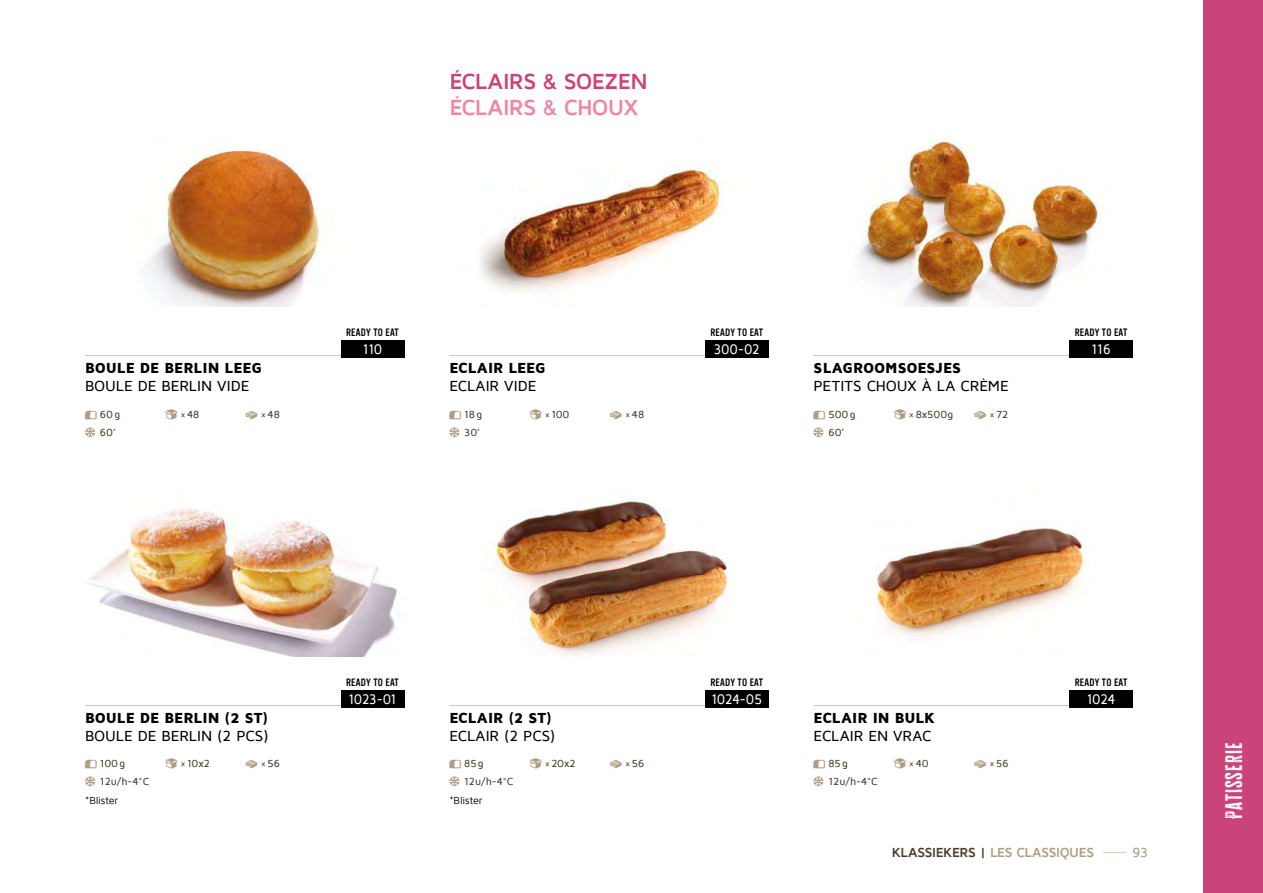
<style>
.page{position:relative;width:1263px;height:893px;background:#fff}
.page>*{position:absolute;margin:0;border:0;box-sizing:border-box;transform-origin:0 0}
.t1{font:700 22.5px "Maven Pro";letter-spacing:-.03em;color:#ca4379}
.t2{font:700 22.5px "Maven Pro";letter-spacing:-.03em;color:#f086a3}
.t3{font:19.5px "Cheddar Gothic Rough";letter-spacing:.05em;color:#fff}
.t4{font:500 15px "Maven Pro";letter-spacing:-.005em;color:#000}
.t5{font:900 15px "Maven Pro";letter-spacing:-.005em;color:#000}
.t6{font:500 14.25px "Maven Pro";letter-spacing:-.015em;color:#fff;scale:.9 1}
.t7{font:700 13.5px "Maven Pro";letter-spacing:-.03em;color:#ac9d83}
.t8{font:500 13.5px "Maven Pro";color:#ac9d83}
.t9{font:500 10.5px/18px "Maven Pro";color:#493c29}
.t10{font:10.5px "Vinyl OT";letter-spacing:.02em;color:#000}
.t11{font:10.5px "Maven Pro";letter-spacing:-.015em;color:#000}
.s1{color:#493c29}
</style>
<div class="page">
<div style="left:1203px;top:0;width:60px;height:893px;background:#ca4379"></div>
<svg style="left:1103px;top:852px;width:23px;height:1px"></svg>
<img style="left:148px;top:148px;width:176px;height:158px">
<hr style="left:85px;top:355px;width:309px;height:1px;background:#c6c6c6">
<div style="left:341px;top:341px;width:63px;height:17px;background:#000"></div>
<img style="left:88px;top:508px;width:312px;height:148px">
<hr style="left:85px;top:705px;width:309px;height:1px;background:#c6c6c6">
<div style="left:341px;top:691px;width:63px;height:17px;background:#000"></div>
<img style="left:479px;top:169px;width:247px;height:123px">
<hr style="left:449px;top:355px;width:309px;height:1px;background:#c6c6c6">
<div style="left:705px;top:341px;width:64px;height:17px;background:#000"></div>
<img style="left:858px;top:138px;width:243px;height:168px">
<hr style="left:814px;top:355px;width:309px;height:1px;background:#c6c6c6">
<div style="left:1069px;top:341px;width:64px;height:17px;background:#000"></div>
<img style="left:495px;top:501px;width:233px;height:155px">
<hr style="left:449px;top:705px;width:309px;height:1px;background:#c6c6c6">
<div style="left:705px;top:691px;width:64px;height:17px;background:#000"></div>
<img style="left:876px;top:521px;width:209px;height:116px">
<hr style="left:814px;top:705px;width:309px;height:1px;background:#c6c6c6">
<div style="left:1069px;top:691px;width:64px;height:17px;background:#000"></div>
<h1 class="t1" style="left:449px;top:70px;width:200px">ÉCLAIRS &amp; SOEZEN</h1>
<h1 class="t2" style="left:449px;top:95px;width:191px">ÉCLAIRS &amp; CHOUX</h1>
<h3 class="t5" style="left:85px;top:360px;width:178px">BOULE DE BERLIN LEEG</h3>
<h3 class="t4" style="left:85px;top:378px;width:166px">BOULE DE BERLIN VIDE</h3>
<p class="t9" style="left:100px;top:405px;width:22px">60g<br>60’</p>
<p class="t9" style="left:180px;top:405px;width:21px">×48</p>
<p class="t9" style="left:261px;top:405px;width:21px">×48</p>
<p class="t10" style="left:346px;top:327px;width:54px">READY TO EAT</p>
<h3 class="t6" style="left:363px;top:342px;width:23px">110</h3>
<h3 class="t5" style="left:449px;top:360px;width:98px">ECLAIR LEEG</h3>
<h3 class="t4" style="left:449px;top:378px;width:89px">ECLAIR VIDE</h3>
<p class="t9" style="left:464px;top:405px;width:19px">18g<br>30’</p>
<p class="t9" style="left:545px;top:405px;width:26px">×100</p>
<p class="t9" style="left:625px;top:405px;width:21px">×48</p>
<p class="t10" style="left:710px;top:327px;width:54px">READY TO EAT</p>
<h3 class="t6" style="left:714px;top:342px;width:53px">300-02</h3>
<h3 class="t5" style="left:814px;top:360px;width:149px">SLAGROOMSOESJES</h3>
<h3 class="t4" style="left:814px;top:378px;width:197px">PETITS CHOUX À LA CRÈME</h3>
<p class="t9" style="left:828px;top:405px;width:29px">500g<br>60’</p>
<p class="t9" style="left:909px;top:405px;width:46px">×8x500g</p>
<p class="t9" style="left:989px;top:405px;width:20px">×72</p>
<p class="t10" style="left:1075px;top:327px;width:54px">READY TO EAT</p>
<h3 class="t6" style="left:1091px;top:342px;width:23px">116</h3>
<h3 class="t5" style="left:85px;top:710px;width:185px">BOULE DE BERLIN (2 ST)</h3>
<h3 class="t4" style="left:85px;top:728px;width:185px">BOULE DE BERLIN (2 PCS)</h3>
<p class="t9" style="left:100px;top:755px;width:51px">100g<br>12u/h-4°C</p>
<p class="t9" style="left:180px;top:755px;width:31px">×10x2</p>
<p class="t9" style="left:261px;top:755px;width:21px">×56</p>
<p class="t10" style="left:346px;top:677px;width:54px">READY TO EAT</p>
<h3 class="t6" style="left:349px;top:692px;width:55px">1023-01</h3>
<h3 class="t5" style="left:449px;top:710px;width:104px">ECLAIR (2 ST)</h3>
<h3 class="t4" style="left:449px;top:728px;width:108px">ECLAIR (2 PCS)</h3>
<p class="t9" style="left:464px;top:755px;width:51px">85g<br>12u/h-4°C</p>
<p class="t9" style="left:545px;top:755px;width:33px">×20x2</p>
<p class="t9" style="left:625px;top:755px;width:21px">×56</p>
<p class="t11" style="left:85px;top:795px;width:35px">*Blister</p>
<p class="t11" style="left:449px;top:795px;width:35px">*Blister</p>
<p class="t10" style="left:710px;top:677px;width:54px">READY TO EAT</p>
<h3 class="t6" style="left:711px;top:692px;width:58px">1024-05</h3>
<h3 class="t5" style="left:814px;top:710px;width:123px">ECLAIR IN BULK</h3>
<h3 class="t4" style="left:814px;top:728px;width:119px">ECLAIR EN VRAC</h3>
<p class="t9" style="left:828px;top:755px;width:51px">85g<br>12u/h-4°C</p>
<p class="t9" style="left:909px;top:755px;width:21px">×40</p>
<p class="t9" style="left:989px;top:755px;width:21px">×56</p>
<p class="t10" style="left:1075px;top:677px;width:54px">READY TO EAT</p>
<h3 class="t6" style="left:1087px;top:692px;width:33px">1024</h3>
<p class="t7" style="left:892px;top:845px;width:204px"><span class="s1">KLASSIEKERS |</span> LES CLASSIQUES</p>
<p class="t8" style="left:1132px;top:845px;width:17px">93</p>
<h2 class="t3" style="left:1221px;top:819px;width:77px;rotate:-90deg">Patisserie</h2>
</div>
